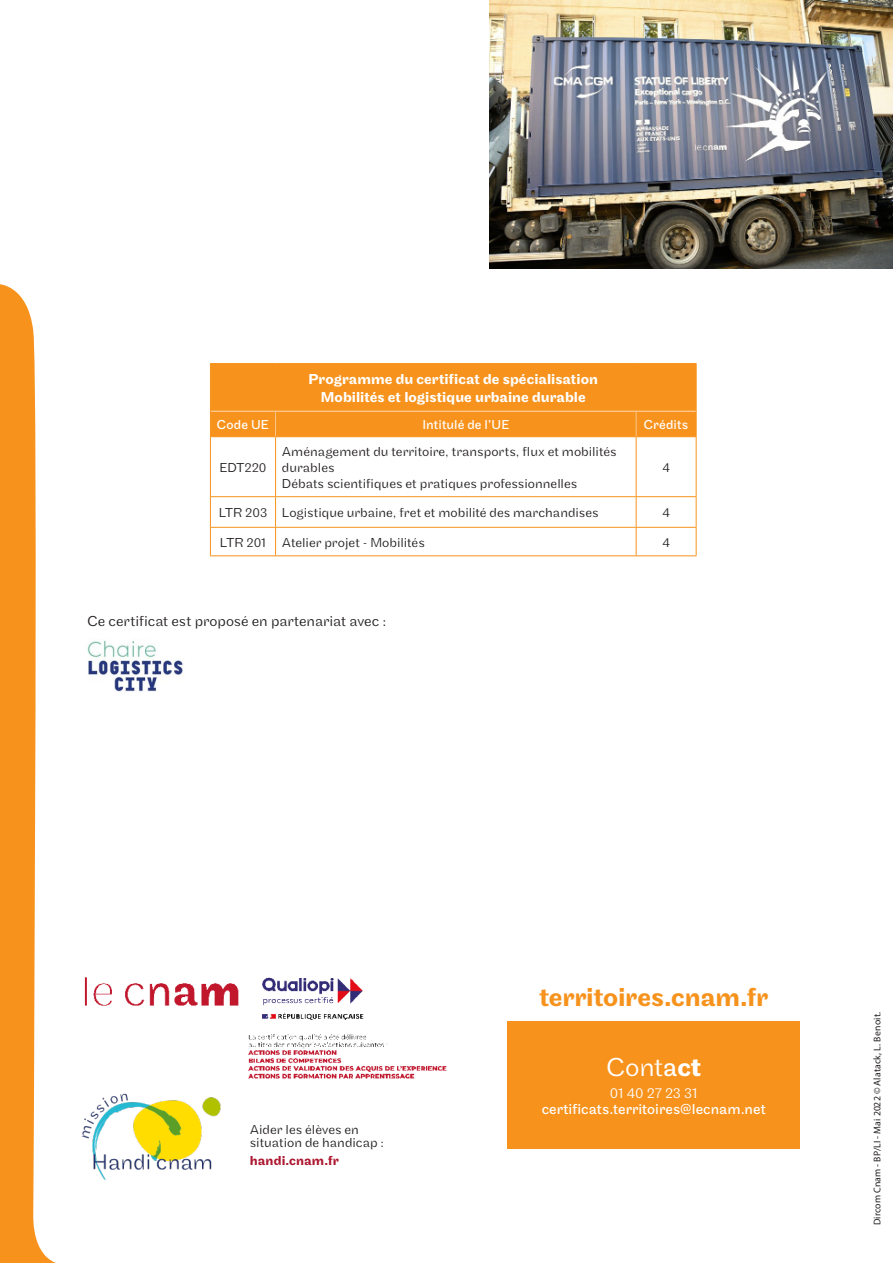
<style>
.page{position:relative;width:893px;height:1263px;background:#fff}
.page>*{position:absolute;margin:0;border:0;box-sizing:border-box;transform-origin:0 0}
.t1{font:500 27px "Maple";letter-spacing:-.01em;color:#f7931d}
.titre{font:300 27px "Maple";color:#fff}
.t2{font:500 15px "Maple";letter-spacing:.005em;color:#fff}
.t3{font:300 15px "Maple";color:#231f20}
.texte{font:15px "Maple";color:#fff}
.texte-2{font:300 15px "Maple";color:#fff}
.Texte_courant{font:300 13.5px/13.5px "Maple";color:#231f20}
.t4{font:13.5px "Maple";letter-spacing:.005em;color:#fff}
.Texte_courant-2{font:500 13.5px "Maple";letter-spacing:.005em;color:#ad1730}
.t5{font:9.75px "Myriad Pro";letter-spacing:.015em;color:#231f20}
.s1{font-weight:400}
.s2{font-weight:500}
.s3{font-weight:700}
</style>
<div class="page">
<img style="left:87px;top:640px;width:96px;height:52px">
<svg style="left:0;top:284px;width:56px;height:979px;fill:#f7931d"></svg>
<div style="left:507px;top:1021px;width:293px;height:127px;background:#f7931d"></div>
<img style="left:82px;top:1093px;width:138px;height:87px">
<img style="left:84px;top:977px;width:363px;height:102px">
<hr style="left:210px;top:437px;width:1px;height:59px;background:#f7931d">
<hr style="left:275px;top:437px;width:1px;height:59px;background:#f7931d">
<hr style="left:636px;top:437px;width:1px;height:59px;background:#f7931d">
<hr style="left:696px;top:437px;width:1px;height:59px;background:#f7931d">
<hr style="left:210px;top:496px;width:66px;height:1px;background:#f7931d">
<hr style="left:210px;top:497px;width:1px;height:30px;background:#f7931d">
<hr style="left:276px;top:496px;width:360px;height:1px;background:#f7931d">
<hr style="left:275px;top:497px;width:1px;height:30px;background:#f7931d">
<hr style="left:636px;top:496px;width:60px;height:1px;background:#f7931d">
<hr style="left:636px;top:497px;width:1px;height:30px;background:#f7931d">
<hr style="left:696px;top:497px;width:1px;height:30px;background:#f7931d">
<hr style="left:210px;top:527px;width:66px;height:1px;background:#f7931d">
<svg style="left:210px;top:528px;width:1px;height:27px"></svg>
<hr style="left:276px;top:527px;width:360px;height:1px;background:#f7931d">
<svg style="left:275px;top:528px;width:1px;height:27px"></svg>
<hr style="left:636px;top:527px;width:60px;height:1px;background:#f7931d">
<svg style="left:636px;top:528px;width:1px;height:27px"></svg>
<svg style="left:696px;top:528px;width:1px;height:27px"></svg>
<hr style="left:210px;top:555px;width:66px;height:1px;background:#f7931d">
<hr style="left:276px;top:555px;width:360px;height:1px;background:#f7931d">
<hr style="left:636px;top:555px;width:60px;height:1px;background:#f7931d">
<div style="left:210px;top:363px;width:487px;height:74px;background:#f7931d"></div>
<img style="left:490px;top:0;width:403px;height:269px">
<p class="t2" style="left:309px;top:370px;width:291px">Programme du certificat de spécialisation</p>
<p class="t2" style="left:321px;top:388px;width:267px">Mobilités et logistique urbaine durable</p>
<p class="t4" style="left:217px;top:417px;width:54px">Code UE</p>
<p class="t4" style="left:422px;top:417px;width:89px">Intitulé de l’UE</p>
<p class="t4" style="left:644px;top:417px;width:46px">Crédits</p>
<p class="Texte_courant" style="left:220px;top:461px;width:48px">EDT220</p>
<p class="Texte_courant" style="left:282px;top:443px;width:336px;line-height:16.2px">Aménagement du territoire, transports, flux et mobilités durables</p>
<p class="Texte_courant" style="left:282px;top:477px;width:297px">Débats scientifiques et pratiques professionnelles</p>
<p class="Texte_courant" style="left:662px;top:461px;width:9px">4</p>
<p class="Texte_courant" style="left:219px;top:506px;width:50px">LTR 203</p>
<p class="Texte_courant" style="left:282px;top:506px;width:318px">Logistique urbaine, fret et mobilité des marchandises</p>
<p class="Texte_courant" style="left:662px;top:506px;width:9px">4</p>
<p class="Texte_courant" style="left:220px;top:535px;width:48px">LTR 201</p>
<p class="Texte_courant" style="left:282px;top:535px;width:144px">Atelier projet - Mobilités</p>
<p class="Texte_courant" style="left:662px;top:535px;width:9px">4</p>
<p class="t3" style="left:87px;top:613px;width:300px">Ce certificat est proposé en partenariat avec :</p>
<p class="Texte_courant" style="left:250px;top:1122px;width:136px">Aider les élèves en situation de handicap :</p>
<p class="Texte_courant-2" style="left:250px;top:1153px;width:91px">handi.cnam.fr</p>
<p class="t1" style="left:539px;top:981px;width:230px">territoires.cnam.fr</p>
<p class="titre" style="left:606px;top:1051px;width:96px">Cont<span class="s1">a</span><span class="s2">c</span><span class="s3">t</span></p>
<p class="texte-2" style="left:610px;top:1084px;width:89px">01 40 27 23 31</p>
<p class="texte" style="left:542px;top:1101px;width:226px">certificats.territoires@lecnam.net</p>
<p class="t5" style="left:871px;top:1225px;width:215px;rotate:-90deg">Dircom Cnam - BP/LI - Mai 2022 © Alatack, L. Benoit.</p>
</div>
